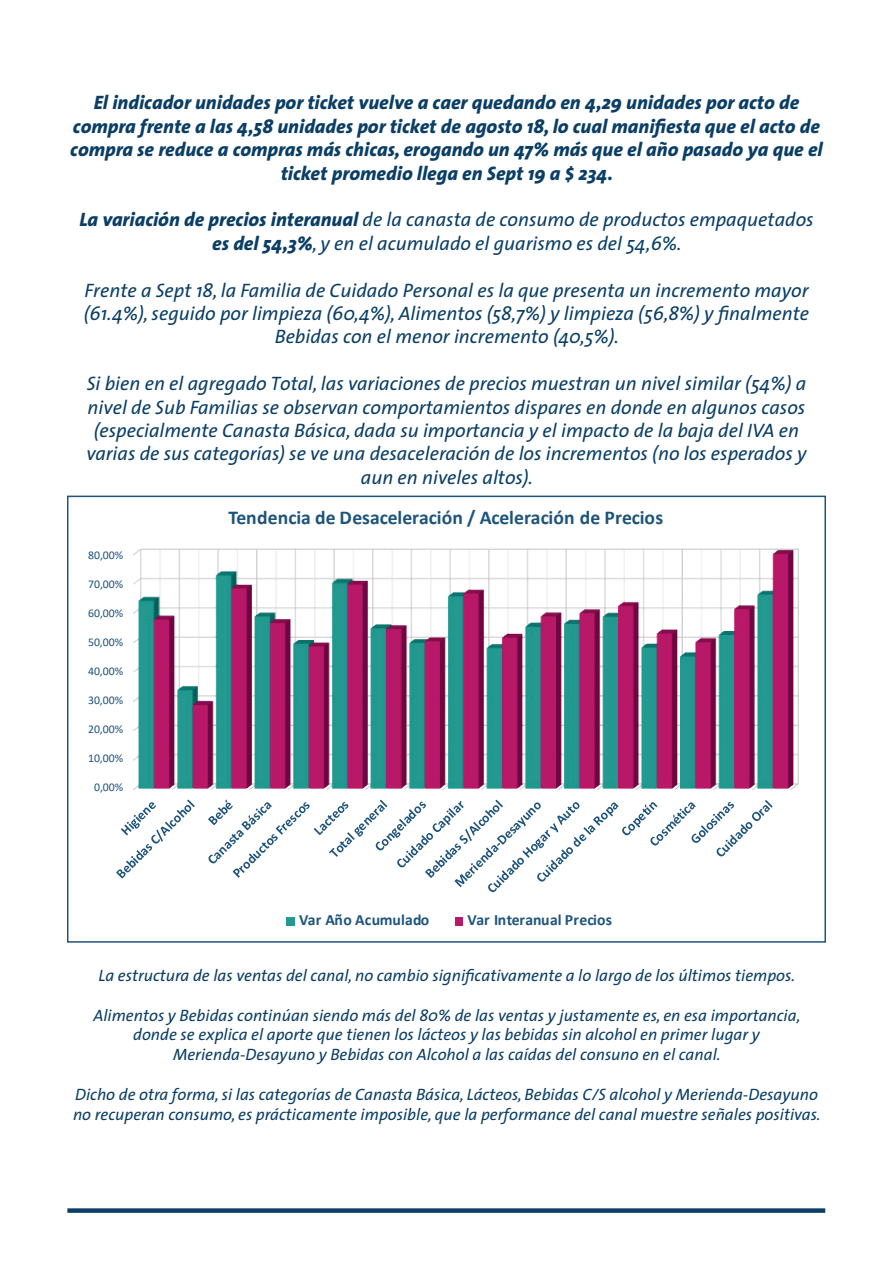
<style>
.page{position:relative;width:893px;height:1263px;background:#fff}
.page>*{position:absolute;margin:0;border:0;box-sizing:border-box;transform-origin:0 0}
.t1{font:700 19.65px "Calibri";color:#1e547c}
.t2{font:italic 19.5px/23.4px "The Sans";color:#0a3e65;text-align:center}
.t3{font:italic 800 19.5px/23.4px "The Sans";color:#0a3e65;text-align:center}
.t4{font:italic 16.5px/19.8px "The Sans";color:#0a3e65;text-align:center}
.t5{font:700 15.75px "Calibri";letter-spacing:.005em;color:#1e547c}
.t6{font:11.85px "Calibri";letter-spacing:-.005em;color:#1e547c}
.s1{font-weight:800}
</style>
<div class="page">
<div style="left:67px;top:1208px;width:758px;height:5px;background:#0a3e65"></div>
<img style="left:133px;top:548px;width:666px;height:242px">
<svg style="left:116px;top:799px;width:79px;height:79px"></svg>
<svg style="left:208px;top:799px;width:564px;height:93px"></svg>
<div style="left:286px;top:917px;width:9px;height:9px;background:#239990"></div>
<div style="left:455px;top:917px;width:8px;height:9px;background:#b81968"></div>
<div style="left:67px;top:496px;width:759px;height:446px;border:2px solid #1e547c"></div>
<p class="t3" style="left:70px;top:91px;width:754px">El indicador unidades por ticket vuelve a caer quedando en 4,29 unidades por acto de compra frente a las 4,58 unidades por ticket de agosto 18, lo cual manifiesta que el acto de compra se reduce a compras más chicas, erogando un 47% más que el año pasado ya que el ticket promedio llega en Sept 19 a $ 234.</p>
<p class="t2" style="left:79px;top:207px;width:736px"><span class="s1">La variación de precios interanual</span> de la canasta de consumo de productos empaquetados <span class="s1">es del 54,3%</span>, y en el acumulado el guarismo es del 54,6%.</p>
<p class="t2" style="left:84px;top:278px;width:727px">Frente a Sept 18, la Familia de Cuidado Personal es la que presenta un incremento mayor (61.4%), seguido por limpieza (60,4%), Alimentos (58,7%) y limpieza (56,8%) y finalmente<br>Bebidas con el menor incremento (40,5%).</p>
<p class="t2" style="left:86px;top:371px;width:722px">Si bien en el agregado Total, las variaciones de precios muestran un nivel similar (54%) a nivel de Sub Familias se observan comportamientos dispares en donde en algunos casos (especialmente Canasta Básica, dada su importancia y el impacto de la baja del IVA en varias de sus categorías) se ve una desaceleración de los incrementos (no los esperados y aun en niveles altos).</p>
<p class="t6" style="left:88px;top:547px;width:37px">80,00%</p>
<p class="t6" style="left:88px;top:576px;width:37px">70,00%</p>
<p class="t6" style="left:88px;top:605px;width:37px">60,00%</p>
<p class="t6" style="left:88px;top:634px;width:37px">50,00%</p>
<p class="t6" style="left:88px;top:663px;width:37px">40,00%</p>
<p class="t6" style="left:88px;top:692px;width:37px">30,00%</p>
<p class="t6" style="left:88px;top:721px;width:37px">20,00%</p>
<p class="t6" style="left:88px;top:750px;width:37px">10,00%</p>
<p class="t6" style="left:94px;top:779px;width:31px">0,00%</p>
<p class="t1" style="left:229px;top:504px;width:436px">Tendencia de Desaceleración / Aceleración de Precios</p>
<p class="t5" style="left:299px;top:909px;width:132px">Var Año Acumulado</p>
<p class="t5" style="left:467px;top:909px;width:146px">Var Interanual Precios</p>
<p class="t4" style="left:98px;top:965px;width:698px">La estructura de las ventas del canal, no cambio significativamente a lo largo de los últimos tiempos.</p>
<p class="t4" style="left:93px;top:1004px;width:708px">Alimentos y Bebidas continúan siendo más del 80% de las ventas y justamente es, en esa importancia, donde se explica el aporte que tienen los lácteos y las bebidas sin alcohol en primer lugar y<br>Merienda-Desayuno y Bebidas con Alcohol a las caídas del consuno en el canal.</p>
<p class="t4" style="left:73px;top:1084px;width:749px;text-align:left">Dicho de otra forma, si las categorías de Canasta Básica, Lácteos, Bebidas C/S alcohol y Merienda-Desayuno no recuperan consumo, es prácticamente imposible, que la performance del canal muestre señales positivas.</p>
</div>
